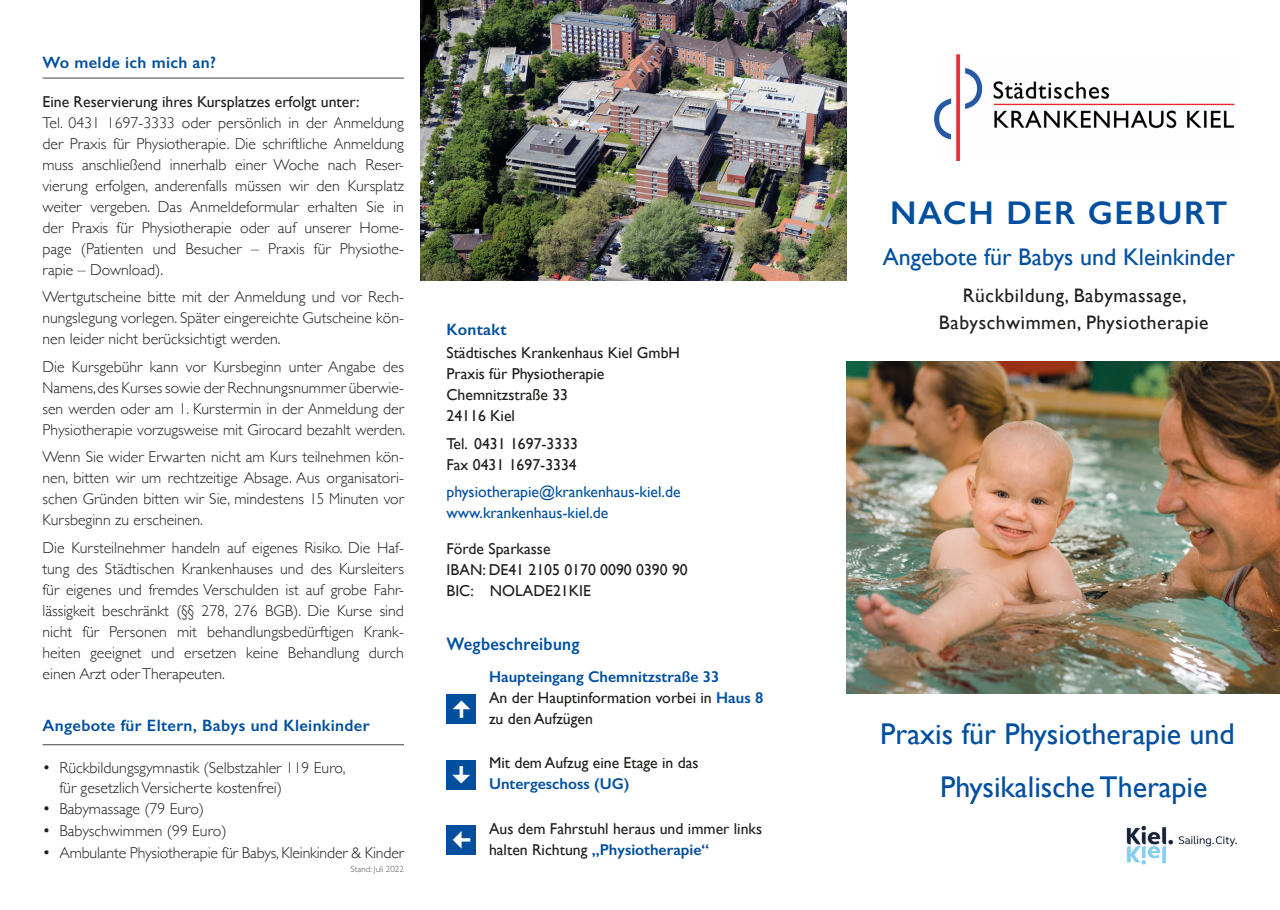
<style>
.page{position:relative;width:1280px;height:910px;background:#fff}
.page>*{position:absolute;margin:0;border:0;box-sizing:border-box;transform-origin:0 0}
.t1{font:600 33px "Gill Sans";letter-spacing:.05em;color:#004f9f}
.t2{font:30px/52.9px "Gill Sans";color:#004f9f}
.t3{font:24px "Gill Sans";color:#004f9f}
.t4{font:19.5px/27.6px "Gill Sans";letter-spacing:.03em;color:#1d1d1b;text-align:center}
.t5{font:600 18.15px "Gill Sans";letter-spacing:.02em;color:#004f9f;scale:.91 1}
.t6{font:600 16.5px "Gill Sans";letter-spacing:.02em;color:#004f9f}
.t7{font:300 15.75px/21px "Gill Sans";color:#1d1d1b;text-align:justify}
.t8{font:15.75px/21px "Gill Sans";color:#1d1d1b}
.t9{font:15.75px/21px "Gill Sans";color:#004f9f}
.t10{font:600 15.75px "Gill Sans";color:#004f9f}
.t11{font:300 9px "Gill Sans";color:#575756}
.s1{font-size:16.5px}
.s2{font-weight:600;color:#004f9f}
</style>
<div class="page">
<img style="left:934px;top:54px;width:300px;height:107px">
<img style="left:1127px;top:825px;width:110px;height:39px">
<img style="left:421px;top:0;width:426px;height:281px">
<hr style="left:43px;top:78px;width:361px;height:1px;background:#575756">
<hr style="left:43px;top:744px;width:361px;height:1px;background:#575756">
<img style="left:846px;top:361px;width:434px;height:332px">
<div style="left:446px;top:694px;width:30px;height:30px;background:#004f9f"></div>
<div style="left:446px;top:760px;width:30px;height:30px;background:#004f9f"></div>
<div style="left:446px;top:825px;width:30px;height:30px;background:#004f9f"></div>
<p class="t6" style="left:43px;top:52px;width:175px">Wo melde ich mich an?</p>
<p class="t8" style="left:43px;top:91px;width:319px">Eine Reservierung ihres Kursplatzes erfolgt unter:</p>
<p class="t7" style="left:43px;top:111px;width:363px">Tel. 0431 1697-3333 oder persönlich in der Anmeldung der Praxis für Physiotherapie. Die schriftliche Anmeldung muss anschließend innerhalb einer Woche nach Reser&shy;vierung erfolgen, anderenfalls müssen wir den Kursplatz weiter vergeben. Das Anmeldeformular erhalten Sie in der Praxis für Physiotherapie oder auf unserer Home&shy;page (Patienten und Besucher – Praxis für Physiothe&shy;rapie – Download).</p>
<p class="t7" style="left:43px;top:286px;width:363px">Wertgutscheine bitte mit der Anmeldung und vor Rech&shy;nungslegung vorlegen. Später eingereichte Gutscheine kön&shy;nen leider nicht berücksichtigt werden.</p>
<p class="t7" style="left:43px;top:355px;width:364px">Die Kursgebühr kann vor Kursbeginn unter Angabe des Namens, des Kurses sowie der Rechnungsnummer überwie&shy;sen werden oder am 1. Kurstermin in der Anmeldung der Physiotherapie vorzugsweise mit Girocard bezahlt werden.</p>
<p class="t7" style="left:43px;top:446px;width:363px">Wenn Sie wider Erwarten nicht am Kurs teilnehmen kön&shy;nen, bitten wir um rechtzeitige Absage. Aus organisatori&shy;schen Gründen bitten wir Sie, mindestens 15 Minuten vor Kursbeginn zu erscheinen.</p>
<p class="t7" style="left:43px;top:536px;width:363px">Die Kursteilnehmer handeln auf eigenes Risiko. Die Haf&shy;tung des Städtischen Krankenhauses und des Kursleiters für eigenes und fremdes Verschulden ist auf grobe Fahr&shy;lässigkeit beschränkt (§§ 278, 276 BGB). Die Kurse sind nicht für Personen mit behandlungsbedürftigen Krank&shy;heiten geeignet und ersetzen keine Behandlung durch einen Arzt oder Therapeuten.</p>
<p class="t6" style="left:43px;top:715px;width:329px">Angebote für Eltern, Babys und Kleinkinder</p>
<p class="t7" style="left:60px;top:757px;width:288px;line-height:20px;text-indent:-17px"><span class="s1">•</span> Rückbildungsgymnastik (Selbstzahler 119 Euro, für gesetzlich Versicherte kostenfrei)</p>
<p class="t7" style="left:43px;top:798px;width:163px"><span class="s1">•</span> Babymassage (79 Euro)</p>
<p class="t7" style="left:43px;top:820px;width:186px"><span class="s1">•</span> Babyschwimmen (99 Euro)</p>
<p class="t7" style="left:43px;top:842px;width:363px"><span class="s1">•</span> Ambulante Physiotherapie für Babys, Kleinkinder &amp; Kinder</p>
<p class="t11" style="left:351px;top:862px;width:55px">Stand: Juli 2022</p>
<p class="t6" style="left:446px;top:320px;width:61px">Kontakt</p>
<p class="t8" style="left:446px;top:342px;width:235px">Städtisches Krankenhaus Kiel GmbH<br>Praxis für Physiotherapie<br>Chemnitzstraße 33<br>24116 Kiel</p>
<p class="t8" style="left:446px;top:433px;width:133px">Tel. 0431 1697-3333<br>Fax 0431 1697-3334</p>
<p class="t9" style="left:446px;top:481px;width:236px">physiotherapie@krankenhaus-kiel.de www.krankenhaus-kiel.de</p>
<p class="t8" style="left:446px;top:538px;width:243px">Förde Sparkasse<br>IBAN: DE41 2105 0170 0090 0390 90<br>BIC: NOLADE21KIE</p>
<p class="t5" style="left:446px;top:633px;width:148px">Wegbeschreibung</p>
<p class="t8" style="left:489px;top:666px;width:276px"><span class="s2">Haupteingang Chemnitzstraße 33<br></span>An der Hauptinformation vorbei in <span class="s2">Haus 8 </span>zu den Aufzügen</p>
<p class="t8" style="left:489px;top:752px;width:211px">Mit dem Aufzug eine Etage in das</p>
<p class="t10" style="left:489px;top:774px;width:142px">Untergeschoss (UG)</p>
<p class="t8" style="left:489px;top:818px;width:275px">Aus dem Fahrstuhl heraus und immer links halten Richtung <span class="s2">„Physiotherapie“</span></p>
<h1 class="t1" style="left:890px;top:193px;width:339px">NACH DER GEBURT</h1>
<h3 class="t3" style="left:883px;top:243px;width:353px">Angebote für Babys und Kleinkinder</h3>
<p class="t4" style="left:939px;top:281px;width:271px">Rückbildung, Babymassage,<br>Babyschwimmen, Physiotherapie</p>
<h2 class="t2" style="left:940px;top:707px;width:296px;text-indent:-60px">Praxis für Physiotherapie und<br>Physikalische Therapie</h2>
</div>
